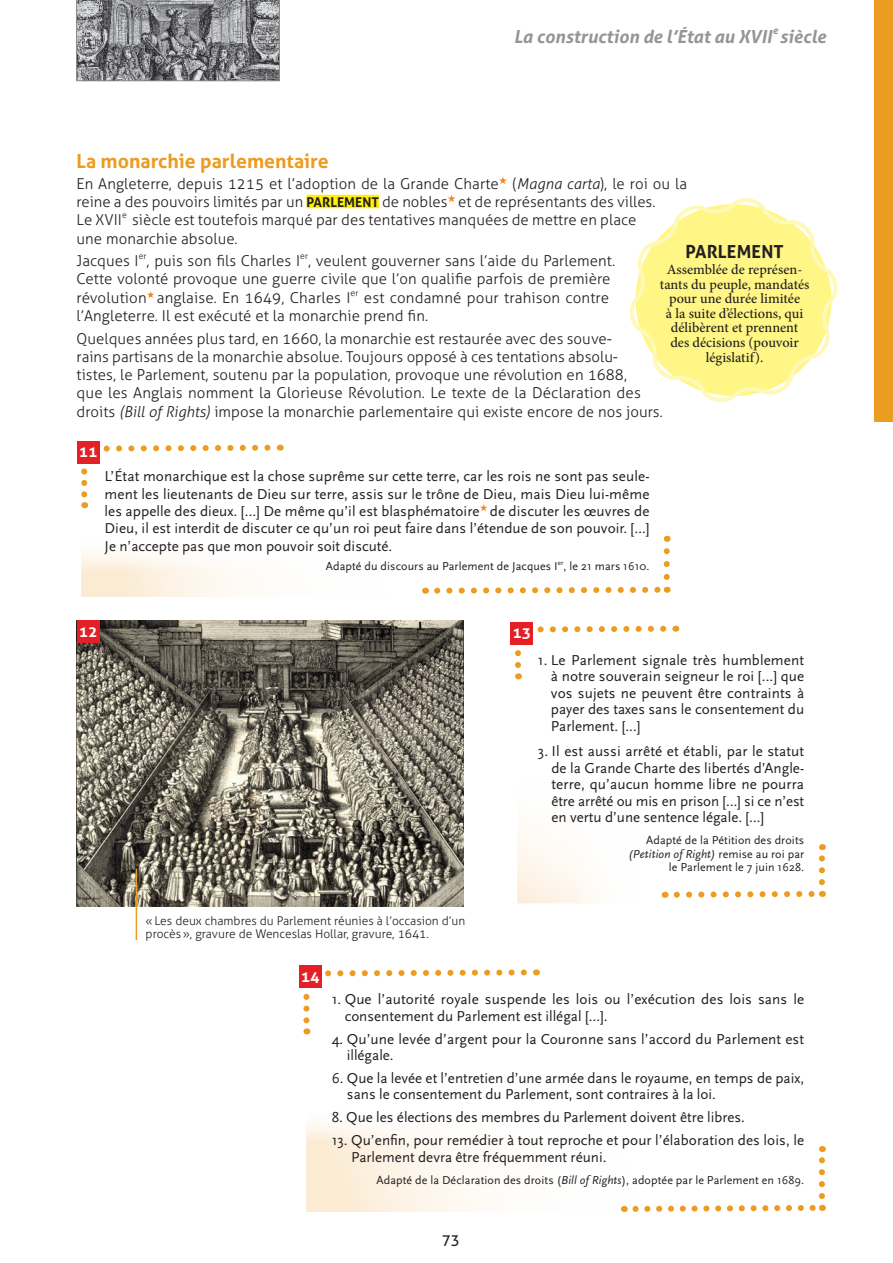
<style>
.page{position:relative;width:893px;height:1263px;background:#fff}
.page>*{position:absolute;margin:0;border:0;box-sizing:border-box;transform-origin:0 0}
.t1{font:700 19.5px "Aller";color:#ec9c21}
.t2{font:italic 700 18px "Aller";color:#939598}
.t3{font:700 18px "Aller";letter-spacing:.01em;color:#231f20}
.t4{font:15px/16.5px "Scala Sans";color:#231f20}
.t5{font:300 15px/18.3px "Aller";letter-spacing:.005em;color:#231f20}
.t6{font:15px "Aller";color:#231f20}
.t7{font:700 14.85px "Aller";color:#fff;scale:1.05 1}
.t8{font:500 14.25px/14.5px "Minion Pro";color:#231f20;text-align:center}
.t9{font:12px/13.5px "Scala Sans";letter-spacing:.01em;color:#231f20;text-align:right}
.t10{font:300 12px/13.5px "Aller";color:#231f20}
.t11{font:italic 700 10.5px "Aller";color:#939598}
.t12{font:300 8.7px "Aller";color:#231f20}
.t13{font:6.9px "Scala Sans";color:#231f20}
.s1{font-style:italic}
.s2{font-weight:700;font-size:13.5px}
</style>
<div class="page">
<svg style="left:76px;top:0;width:204px;height:81px;background:#858688"></svg>
<div style="left:874px;top:0;width:19px;height:422px;background:#ec9c21"></div>
<svg style="left:306px;top:1124px;width:318px;height:88px"></svg>
<svg style="left:518px;top:831px;width:74px;height:72px"></svg>
<svg style="left:82px;top:554px;width:343px;height:43px"></svg>
<div style="left:307px;top:195px;width:72px;height:13px;background:#fff101"></div>
<img style="left:77px;top:621px;width:386px;height:285px">
<svg style="left:425px;top:586px;width:243px;height:8px"></svg>
<svg style="left:664px;top:536px;width:6px;height:41px"></svg>
<svg style="left:665px;top:890px;width:158px;height:8px"></svg>
<svg style="left:819px;top:844px;width:6px;height:38px"></svg>
<svg style="left:624px;top:1204px;width:199px;height:8px"></svg>
<svg style="left:819px;top:1146px;width:6px;height:50px"></svg>
<hr style="left:136px;top:868px;width:1px;height:72px;background:#ec9c21">
<svg style="left:81px;top:442px;width:190px;height:66px"></svg>
<div style="left:77px;top:441px;width:22px;height:22px;background:#e41f25"></div>
<svg style="left:537px;top:625px;width:130px;height:8px"></svg>
<svg style="left:515px;top:644px;width:6px;height:35px"></svg>
<div style="left:510px;top:622px;width:23px;height:22px;background:#e41f25"></div>
<svg style="left:325px;top:969px;width:202px;height:8px"></svg>
<svg style="left:303px;top:988px;width:6px;height:46px"></svg>
<div style="left:299px;top:965px;width:23px;height:23px;background:#e41f25"></div>
<div style="left:77px;top:620px;width:22px;height:23px;background:#e41f25"></div>
<svg style="left:629px;top:198px;width:209px;height:204px"></svg>
<p class="t2" style="left:514px;top:25px;width:314px">La construction de l’État au XVII siècle</p>
<p class="t11" style="left:773px;top:24px;width:7px">e</p>
<h1 class="t1" style="left:77px;top:149px;width:254px">La monarchie parlementaire</h1>
<p class="t5" style="left:77px;top:174px;width:612px">En Angleterre, depuis 1215 et l’adoption de la Grande Charte<sup>★</sup> (<span class="s1">Magna carta</span>), le roi ou la reine a des pouvoirs limités par un <span class="s2">PARLEMENT</span> de nobles<sup>★</sup> et de représentants des villes.<br>Le XVII</p>
<p class="t12" style="left:122px;top:210px;width:6px">e</p>
<p class="t5" style="left:77px;top:211px;width:561px;text-indent:55px">siècle est toutefois marqué par des tentatives manquées de mettre en place une monarchie absolue.</p>
<p class="t5" style="left:77px;top:252px;width:64px">Jacques I</p>
<p class="t12" style="left:139px;top:251px;width:9px">er</p>
<p class="t5" style="left:147px;top:252px;width:155px">, puis son fils Charles I</p>
<p class="t12" style="left:300px;top:251px;width:9px">er</p>
<p class="t3" style="left:685px;top:240px;width:100px">PARLEMENT</p>
<p class="t8" style="left:660px;top:262px;width:151px">Assemblée de représen&shy;tants du peuple, mandatés pour une durée limitée<br>à la suite d’élections, qui délibèrent et prennent des décisions (pouvoir législatif).</p>
<p class="t5" style="left:77px;top:252px;width:540px;text-indent:232px">, veulent gouverner sans l’aide du Parlement.<br>Cette volonté provoque une guerre civile que l’on qualifie parfois de première révolution<sup>★</sup> anglaise. En 1649, Charles I</p>
<p class="t12" style="left:351px;top:287px;width:9px">er</p>
<p class="t5" style="left:77px;top:288px;width:534px;text-indent:287px">est condamné pour trahison contre l’Angleterre. Il est exécuté et la monarchie prend fin.</p>
<p class="t5" style="left:77px;top:329px;width:588px">Quelques années plus tard, en 1660, la monarchie est restaurée avec des souve-<br>rains partisans de la monarchie absolue. Toujours opposé à ces tentations absolu-<br>tistes, le Parlement, soutenu par la population, provoque une révolution en 1688,<br>que les Anglais nomment la Glorieuse Révolution. Le texte de la Déclaration des droits <span class="s1">(Bill of Rights)</span> impose la monarchie parlementaire qui existe encore de nos jours.</p>
<p class="t7" style="left:79px;top:442px;width:19px">11</p>
<p class="t4" style="left:105px;top:468px;width:546px;line-height:17.2px;text-align:justify">L’État monarchique est la chose suprême sur cette terre, car les rois ne sont pas seule&shy;ment les lieutenants de Dieu sur terre, assis sur le trône de Dieu, mais Dieu lui-même les appelle des dieux. […] De même qu’il est blasphématoire<sup>★</sup> de discuter les œuvres de Dieu, il est interdit de discuter ce qu’un roi peut faire dans l’étendue de son pouvoir. […] Je n’accepte pas que mon pouvoir soit discuté.</p>
<p class="t9" style="left:326px;top:560px;width:233px">Adapté du discours au Parlement de Jacques I</p>
<p class="t13" style="left:558px;top:559px;width:7px">er</p>
<p class="t9" style="left:563px;top:560px;width:87px">, le 21 mars 1610.</p>
<p class="t7" style="left:79px;top:622px;width:19px">12</p>
<p class="t10" style="left:146px;top:914px;width:321px">«Les deux chambres du Parlement réunies à l’occasion d’un procès», gravure de Wenceslas Hollar, gravure, 1641.</p>
<p class="t7" style="left:301px;top:967px;width:19px">14</p>
<p class="t7" style="left:512px;top:623px;width:19px">13</p>
<p class="t4" style="left:551px;top:652px;width:255px;text-align:justify;text-indent:-13px">1. Le Parlement signale très humblement à notre souverain seigneur le roi [...] que vos sujets ne peuvent être contraints à payer des taxes sans le consentement du Parlement. [...]</p>
<p class="t4" style="left:551px;top:743px;width:254px;text-align:justify;text-indent:-14px">3. Il est aussi arrêté et établi, par le statut de la Grande Charte des libertés d’Angle&shy;terre, qu’aucun homme libre ne pourra être arrêté ou mis en prison […] si ce n’est en vertu d’une sentence légale. […]</p>
<p class="t9" style="left:628px;top:833px;width:177px">Adapté de la Pétition des droits <span class="s1">(Petition of Right)</span> remise au roi par le Parlement le 7 juin 1628.</p>
<p class="t4" style="left:345px;top:991px;width:461px;text-indent:-13px">1. Que l’autorité royale suspende les lois ou l’exécution des lois sans le consentement du Parlement est illégal […].</p>
<p class="t4" style="left:347px;top:1031px;width:459px;text-indent:-15px">4. Qu’une levée d’argent pour la Couronne sans l’accord du Parlement est illégale.</p>
<p class="t4" style="left:347px;top:1070px;width:459px;text-indent:-15px">6. Que la levée et l’entretien d’une armée dans le royaume, en temps de paix, sans le consentement du Parlement, sont contraires à la loi.</p>
<p class="t4" style="left:332px;top:1109px;width:415px">8. Que les élections des membres du Parlement doivent être libres.</p>
<p class="t4" style="left:351px;top:1132px;width:455px;text-indent:-19px">13. Qu’enfin, pour remédier à tout reproche et pour l’élaboration des lois, le<br>Parlement devra être fréquemment réuni.</p>
<p class="t9" style="left:376px;top:1173px;width:429px">Adapté de la Déclaration des droits (<span class="s1">Bill of Rights</span>), adoptée par le Parlement en 1689.</p>
<p class="t6" style="left:442px;top:1231px;width:19px">73</p>
</div>
